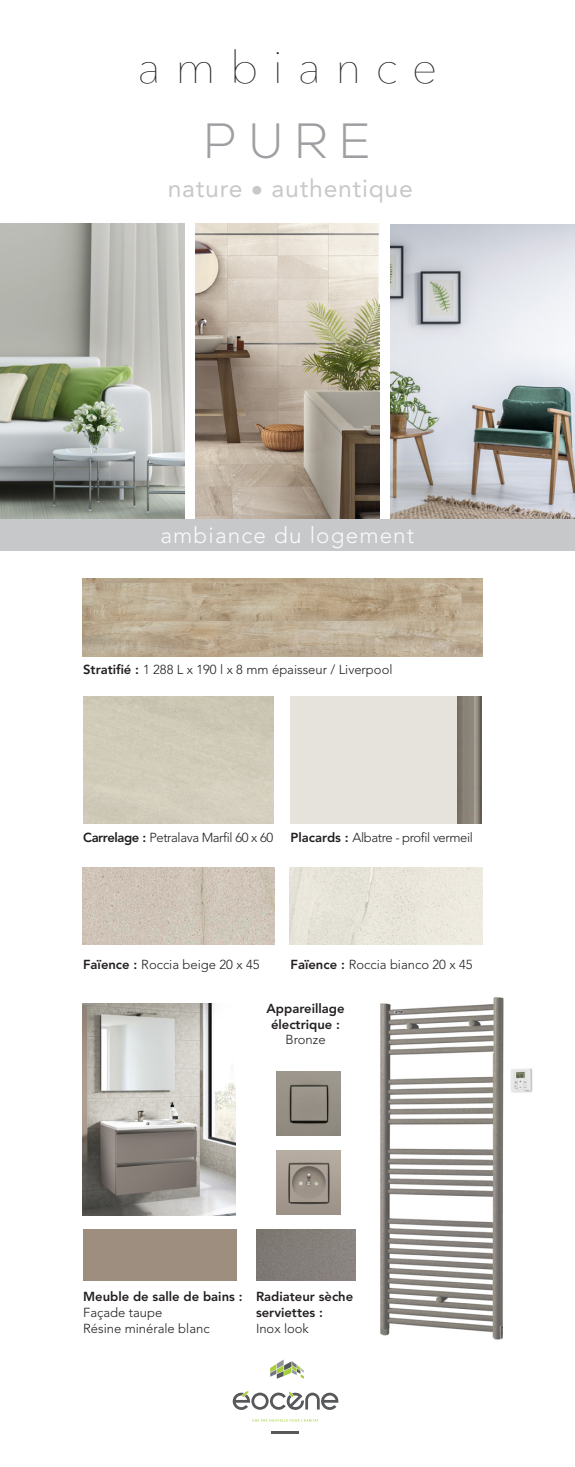
<style>
.page{position:relative;width:575px;height:1467px;background:#fff}
.page>*{position:absolute;margin:0;border:0;box-sizing:border-box;transform-origin:0 0}
.t1{font:300 49.5px "Nexa";color:#9d9fa2}
.t2{font:200 45px "Avenir Next";letter-spacing:.325em;color:#231f20}
.t3{font:24.75px "Avenir";letter-spacing:.03em;color:#c7c8ca}
.t4{font:300 22.5px "Avenir";letter-spacing:.05em;color:#fafafb}
.t5{font:300 13.05px/15.8px "Avenir";color:#231f20}
.t6{font:800 13.05px/15.5px "Avenir";color:#231f20;text-align:center}
.t7{font:300 13.05px "Avenir";letter-spacing:-.03em;color:#231f20}
.s1{font-weight:800}
</style>
<div class="page">
<img style="left:0;top:223px;width:184px;height:296px">
<img style="left:195px;top:224px;width:184px;height:295px">
<img style="left:390px;top:225px;width:184px;height:294px">
<div style="left:0;top:519px;width:574px;height:32px;background:#c7c8ca"></div>
<img style="left:289px;top:868px;width:193px;height:77px">
<img style="left:380px;top:997px;width:153px;height:343px">
<img style="left:276px;top:1071px;width:64px;height:65px">
<img style="left:276px;top:1150px;width:64px;height:65px">
<img style="left:256px;top:1229px;width:98px;height:52px">
<img style="left:82px;top:868px;width:192px;height:77px">
<img style="left:457px;top:696px;width:23px;height:127px">
<div style="left:83px;top:1229px;width:153px;height:52px;background:#9e8e80"></div>
<svg style="left:232px;top:1391px;width:106px;height:19px"></svg>
<svg style="left:270px;top:1359px;width:33px;height:20px"></svg>
<hr style="left:271px;top:1431px;width:28px;height:3px;background:#57585a">
<svg style="left:252px;top:1418px;width:66px;height:4px"></svg>
<img style="left:82px;top:579px;width:400px;height:78px">
<img style="left:82px;top:1003px;width:153px;height:212px">
<h2 class="t2" style="left:137px;top:29px;width:301px">ambiance</h2>
<h1 class="t1" style="left:204px;top:113px;width:167px">PURE</h1>
<h3 class="t3" style="left:168px;top:174px;width:246px">nature • authentique</h3>
<h3 class="t4" style="left:160px;top:522px;width:255px">ambiance du logement</h3>
<p class="t5" style="left:83px;top:662px;width:310px"><span class="s1">Stratifié :</span> 1 288 L x 190 l x 8 mm épaisseur / Liverpool</p>
<p class="t7" style="left:83px;top:829px;width:191px"><span class="s1">Carrelage :</span> Petralava Marfil 60 x 60</p>
<p class="t7" style="left:290px;top:829px;width:184px"><span class="s1">Placards :</span> Albatre - profil vermeil</p>
<p class="t5" style="left:83px;top:956px;width:178px"><span class="s1">Faïence :</span> Roccia beige 20 x 45</p>
<p class="t5" style="left:290px;top:956px;width:183px"><span class="s1">Faïence :</span> Roccia bianco 20 x 45</p>
<p class="t6" style="left:266px;top:1001px;width:79px">Appareillage électrique :</p>
<p class="t5" style="left:285px;top:1032px;width:42px">Bronze</p>
<p class="t6" style="left:83px;top:1289px;width:161px">Meuble de salle de bains :</p>
<p class="t5" style="left:83px;top:1305px;width:128px">Façade taupe<br>Résine minérale blanc</p>
<p class="t6" style="left:256px;top:1289px;width:99px;text-align:left">Radiateur sèche serviettes :</p>
<p class="t5" style="left:256px;top:1320px;width:54px">Inox look</p>
</div>
